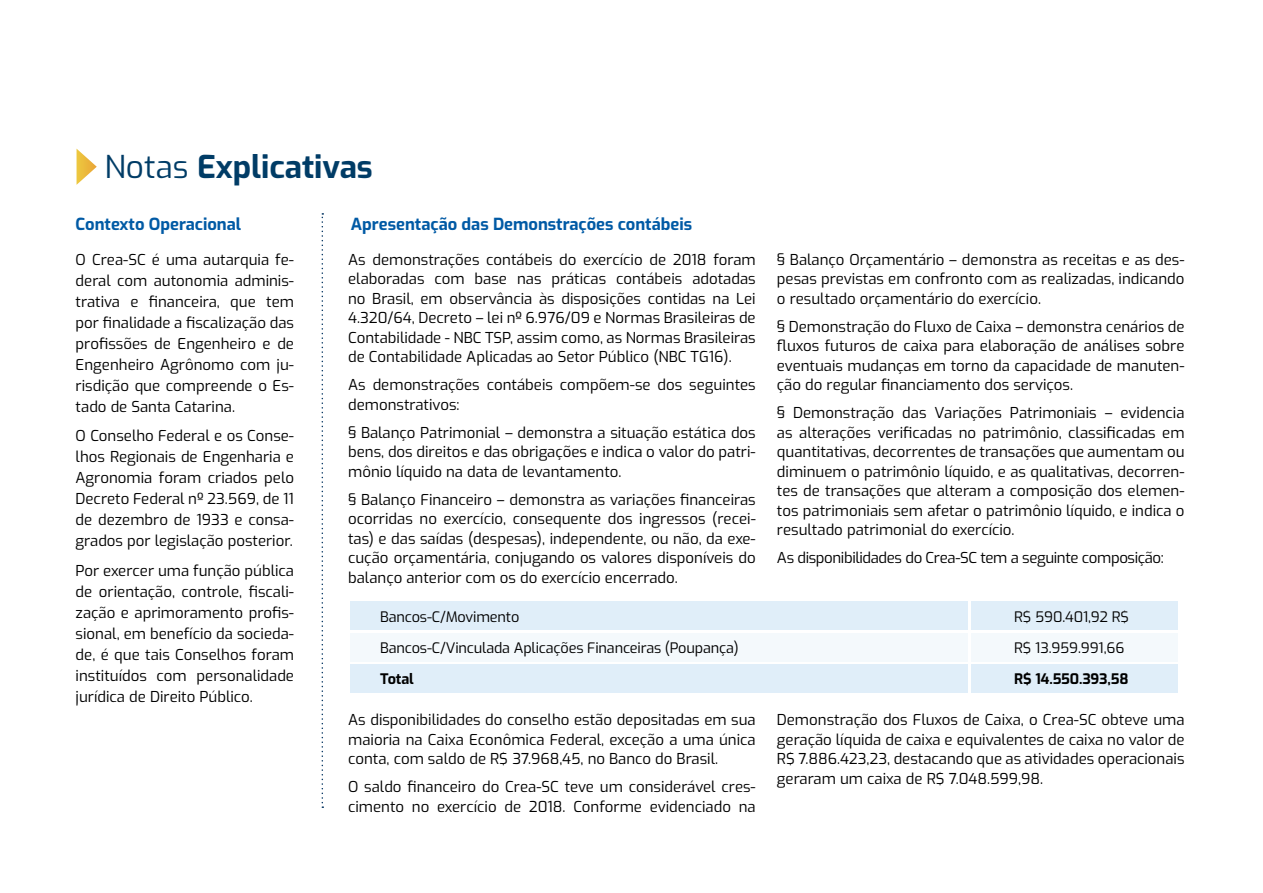
<style>
.page{position:relative;width:1263px;height:893px;background:#fff}
.page>*{position:absolute;margin:0;border:0;box-sizing:border-box;transform-origin:0 0}
.t1{font:700 31.5px "Exo";color:#003c66}
.t2{font:700 16.65px "Exo";color:#005aa5}
.t3{font:15px/19.5px "Exo";color:#000;text-align:justify}
.t4{font:15px "Exo";letter-spacing:-.025em;color:#000}
.t5{font:14.4px/31.2px "Exo";letter-spacing:-.01em;color:#000}
.t6{font:700 14.4px "Exo";letter-spacing:-.01em;color:#000}
.s1{font-weight:400}
</style>
<div class="page">
<svg style="left:322px;top:213px;width:1px;height:595px"></svg>
<div style="left:350px;top:601px;width:617px;height:29px;background:#e0eef9"></div>
<div style="left:971px;top:601px;width:206px;height:29px;background:#e0eef9"></div>
<div style="left:350px;top:664px;width:617px;height:29px;background:#e0eef9"></div>
<div style="left:971px;top:664px;width:206px;height:29px;background:#e0eef9"></div>
<div style="left:350px;top:633px;width:617px;height:29px;background:#f4f9fc"></div>
<div style="left:971px;top:633px;width:206px;height:29px;background:#f4f9fc"></div>
<svg style="left:77px;top:149px;width:20px;height:36px"></svg>
<h1 class="t1" style="left:104px;top:143px;width:270px"><span class="s1">Notas</span> Explicativas</h1>
<p class="t2" style="left:76px;top:211px;width:167px">Contexto Operacional</p>
<p class="t2" style="left:351px;top:211px;width:343px">Apresentação das Demonstrações contábeis</p>
<p class="t3" style="left:76px;top:248px;width:220px;line-height:21px">O Crea-SC é uma autarquia fe&shy;deral com autonomia adminis&shy;trativa e financeira, que tem por finalidade a fiscalização das profissões de Engenheiro e de Engenheiro Agrônomo com ju&shy;risdição que compreende o Es&shy;tado de Santa Catarina.</p>
<p class="t3" style="left:76px;top:425px;width:220px;line-height:21px">O Conselho Federal e os Conse&shy;lhos Regionais de Engenharia e Agronomia foram criados pelo Decreto Federal nº 23.569, de 11 de dezembro de 1933 e consa&shy;grados por legislação posterior.</p>
<p class="t3" style="left:76px;top:559px;width:220px;line-height:21px">Por exercer uma função pública de orientação, controle, fiscali&shy;zação e aprimoramento profis&shy;sional, em benefício da socieda&shy;de, é que tais Conselhos foram instituídos com personalidade jurídica de Direito Público.</p>
<p class="t3" style="left:348px;top:249px;width:409px">As demonstrações contábeis do exercício de 2018 foram elaboradas com base nas práticas contábeis adotadas no Brasil, em observância às disposições contidas na Lei 4.320/64, Decreto – lei nº 6.976/09 e Normas Brasileiras de Contabilidade - NBC TSP, assim como, as Normas Brasileiras de Contabilidade Aplicadas ao Setor Público (NBC TG16).</p>
<p class="t3" style="left:348px;top:374px;width:409px">As demonstrações contábeis compõem-se dos seguintes demonstrativos:</p>
<p class="t3" style="left:348px;top:422px;width:409px">§ Balanço Patrimonial – demonstra a situação estática dos bens, dos direitos e das obrigações e indica o valor do patri&shy;mônio líquido na data de levantamento.</p>
<p class="t3" style="left:348px;top:489px;width:409px">§ Balanço Financeiro – demonstra as variações financeiras ocorridas no exercício, consequente dos ingressos (recei&shy;tas) e das saídas (despesas), independente, ou não, da exe&shy;cução orçamentária, conjugando os valores disponíveis do balanço anterior com os do exercício encerrado.</p>
<p class="t5" style="left:380px;top:600px;width:360px">Bancos-C/Movimento<br>Bancos-C/Vinculada Aplicações Financeiras (Poupança)</p>
<p class="t6" style="left:380px;top:668px;width:35px">Total</p>
<p class="t3" style="left:348px;top:709px;width:409px">As disponibilidades do conselho estão depositadas em sua maioria na Caixa Econômica Federal, exceção a uma única conta, com saldo de R$ 37.968,45, no Banco do Brasil.</p>
<p class="t3" style="left:348px;top:776px;width:409px">O saldo financeiro do Crea-SC teve um considerável cres&shy;cimento no exercício de 2018. Conforme evidenciado na</p>
<p class="t3" style="left:777px;top:249px;width:409px">§ Balanço Orçamentário – demonstra as receitas e as des&shy;pesas previstas em confronto com as realizadas, indicando o resultado orçamentário do exercício.</p>
<p class="t3" style="left:777px;top:316px;width:409px">§ Demonstração do Fluxo de Caixa – demonstra cenários de fluxos futuros de caixa para elaboração de análises sobre eventuais mudanças em torno da capacidade de manuten&shy;ção do regular financiamento dos serviços.</p>
<p class="t3" style="left:777px;top:402px;width:409px">§ Demonstração das Variações Patrimoniais – evidencia as alterações verificadas no patrimônio, classificadas em quantitativas, decorrentes de transações que aumentam ou diminuem o patrimônio líquido, e as qualitativas, decorren&shy;tes de transações que alteram a composição dos elemen&shy;tos patrimoniais sem afetar o patrimônio líquido, e indica o resultado patrimonial do exercício.</p>
<p class="t4" style="left:777px;top:547px;width:388px">As disponibilidades do Crea-SC tem a seguinte composição:</p>
<p class="t5" style="left:1014px;top:600px;width:116px">R$ 590.401,92 R$<br>R$ 13.959.991,66</p>
<p class="t6" style="left:1014px;top:668px;width:116px">R$ 14.550.393,58</p>
<p class="t3" style="left:777px;top:709px;width:409px">Demonstração dos Fluxos de Caixa, o Crea-SC obteve uma geração líquida de caixa e equivalentes de caixa no valor de R$ 7.886.423,23, destacando que as atividades operacionais geraram um caixa de R$ 7.048.599,98.</p>
</div>
